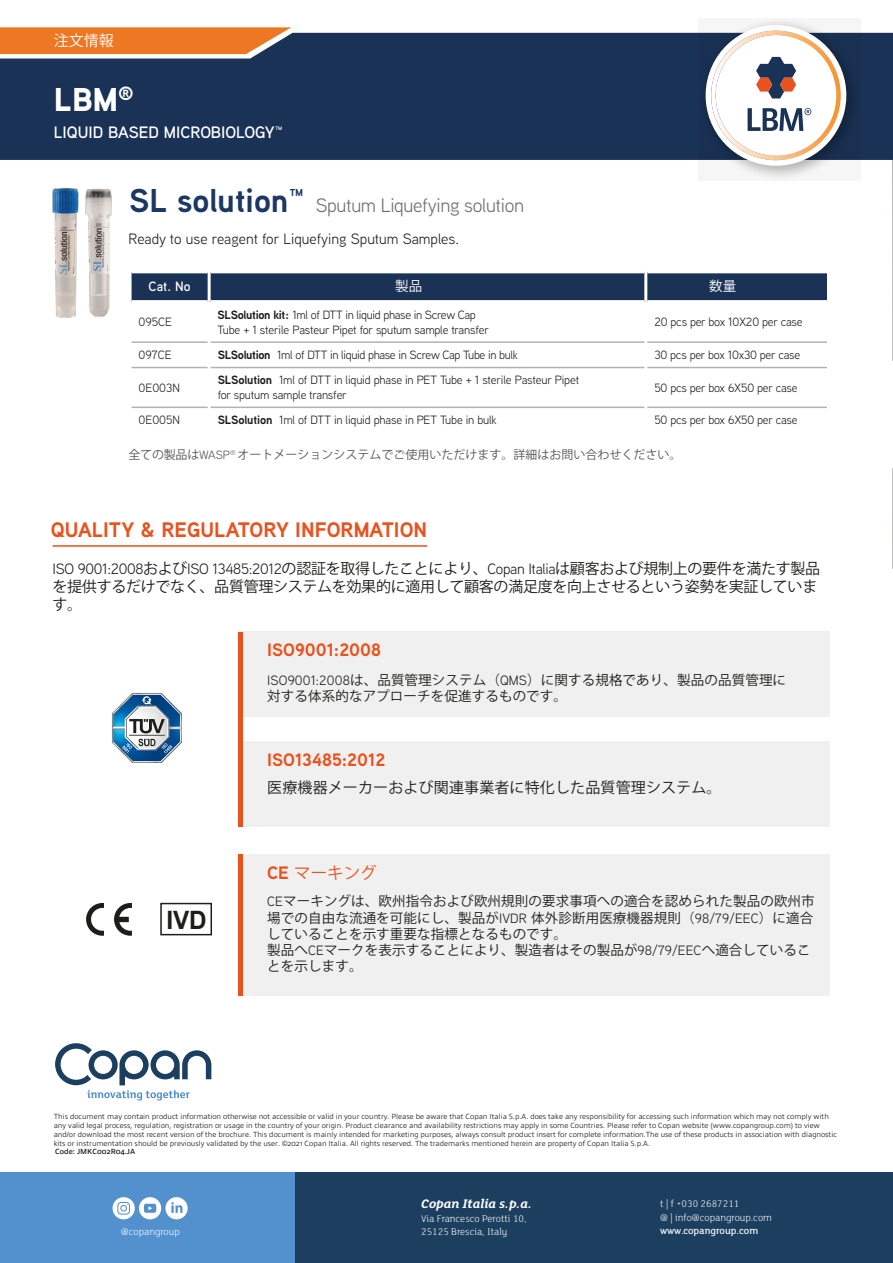
<style>
.page{position:relative;width:893px;height:1263px;background:#fff}
.page>*{position:absolute;margin:0;border:0;box-sizing:border-box;transform-origin:0 0}
.t1{font:700 33px "Aaux Next";color:#1c3761}
.t2{font:900 33px "Aaux Next";color:#fff}
.t3{font:700 25.35px "Arial";color:#1d1d1b;scale:.96 1}
.t4{font:700 21px "Aaux Next";color:#e9511d}
.t5{font:19.5px "Aaux Next";letter-spacing:-.02em;color:#706f6f}
.t6{font:700 18px "Aaux Next";color:#e9511d}
.t7{font:600 16.5px "Aaux Next";color:#fff}
.t8{font:16.5px "Koz Go Pr 6 N";color:#e9511d}
.t9{font:15px "Aaux Next";letter-spacing:-.02em;color:#1d1d1b}
.t10{font:15px/18px "Koz Go Pr 6 N";letter-spacing:-.02em;color:#1d1d1b}
.t11{font:15px "Aaux Next";color:#1d1d1b}
.t12{font:15px "Koz Go Pr 6 N";letter-spacing:.01em;color:#1d1d1b}
.t13{font:15px "Koz Go Pr 6 N";color:#fff}
.t14{font:13.5px/16.2px "Koz Go Pr 6 N";letter-spacing:.01em;color:#1d1d1b}
.t15{font:italic 700 13.5px "FS Lola";color:#fff}
.t16{font:600 13.5px "Aaux Next";color:#fff}
.t17{font:13.5px "Koz Go Pr 6 N";color:#fff}
.t18{font:12px/14.4px "Aaux Next";letter-spacing:-.015em;color:#1d1d1b}
.t19{font:12px "Koz Go Pr 6 N";color:#575756}
.t20{font:300 10.5px/13.5px "FS Lola";color:#fff}
.t21{font:500 10.5px "FS Lola";color:#fff}
.t22{font:300 7.5px/9px "Allumi Std";color:#1d1d1b}
.t23{font:600 7.5px "Allumi Std";color:#1d1d1b}
.s1{font-weight:700}
.s2{font-family:"Aaux Next"}
.s3{font-family:"Koz Go Pr 6 N"}
.s4{font-family:"Aaux Next";font-weight:700;font-size:18px}
</style>
<div class="page">
<img style="left:52px;top:187px;width:27px;height:131px">
<svg style="left:112px;top:693px;width:70px;height:70px"></svg>
<svg style="left:86px;top:903px;width:18px;height:33px"></svg>
<svg style="left:114px;top:903px;width:18px;height:33px"></svg>
<div style="left:160px;top:903px;width:52px;height:32px;border:1px solid #1d1d1b"></div>
<img style="left:85px;top:188px;width:27px;height:130px">
<div style="left:132px;top:273px;width:695px;height:27px;background:#1a3255"></div>
<hr style="left:644px;top:270px;width:3px;height:32px;background:#fff">
<hr style="left:132px;top:341px;width:76px;height:2px;background:#b3b2b2">
<hr style="left:211px;top:341px;width:433px;height:2px;background:#b3b2b2">
<hr style="left:647px;top:341px;width:180px;height:2px;background:#b3b2b2">
<hr style="left:132px;top:367px;width:76px;height:1px;background:#b3b2b2">
<hr style="left:211px;top:367px;width:433px;height:1px;background:#b3b2b2">
<hr style="left:647px;top:367px;width:180px;height:1px;background:#b3b2b2">
<hr style="left:132px;top:407px;width:76px;height:1px;background:#b3b2b2">
<hr style="left:211px;top:407px;width:433px;height:1px;background:#b3b2b2">
<hr style="left:647px;top:407px;width:180px;height:1px;background:#b3b2b2">
<hr style="left:208px;top:270px;width:3px;height:32px;background:#fff">
<img style="left:892px;top:160px;width:1px;height:409px">
<hr style="left:892px;top:362px;width:1px;height:106px;background:#fff">
<div style="left:0;top:33px;width:893px;height:127px;background:#1a3255"></div>
<svg style="left:0;top:27px;width:291px;height:27px;background:#e57a2f"></svg>
<svg style="left:745px;top:32px;width:116px;height:148px"></svg>
<svg style="left:692px;top:18px;width:168px;height:154px"></svg>
<hr style="left:53px;top:545px;width:374px;height:2px;background:#e9511d">
<div style="left:239px;top:632px;width:591px;height:85px;background:#f0f0f0"></div>
<div style="left:238px;top:632px;width:5px;height:110px;background:#e9511d"></div>
<div style="left:239px;top:741px;width:591px;height:85px;background:#f0f0f0"></div>
<div style="left:238px;top:741px;width:5px;height:85px;background:#e9511d"></div>
<div style="left:239px;top:854px;width:591px;height:141px;background:#f0f0f0"></div>
<div style="left:238px;top:854px;width:5px;height:141px;background:#e9511d"></div>
<div style="left:0;top:1172px;width:296px;height:91px;background:#5291ce"></div>
<div style="left:296px;top:1172px;width:597px;height:91px;background:#1c3f60"></div>
<div style="left:113px;top:1197px;width:22px;height:22px;background:#fff;border-radius:50%"></div>
<svg style="left:117px;top:1202px;width:13px;height:12px"></svg>
<div style="left:139px;top:1197px;width:22px;height:22px;background:#fff;border-radius:50%"></div>
<svg style="left:144px;top:1204px;width:12px;height:9px"></svg>
<div style="left:165px;top:1197px;width:23px;height:22px;background:#fff;border-radius:50%"></div>
<svg style="left:171px;top:1202px;width:11px;height:11px"></svg>
<svg style="left:55px;top:1043px;width:156px;height:57px"></svg>
<h3 class="t13" style="left:54px;top:32px;width:61px">注文情報</h3>
<h1 class="t2" style="left:54px;top:76px;width:81px">LBM<sup>®</sup></h1>
<h3 class="t7" style="left:54px;top:121px;width:230px">LIQUID BASED MICROBIOLOGY™</h3>
<h1 class="t1" style="left:129px;top:177px;width:176px">SL solution™</h1>
<h3 class="t5" style="left:316px;top:192px;width:210px">Sputum Liquefying solution</h3>
<h3 class="t11" style="left:129px;top:229px;width:332px">Ready to use reagent for Liquefying Sputum Samples.</h3>
<h3 class="t16" style="left:149px;top:277px;width:43px">Cat. No</h3>
<h3 class="t17" style="left:395px;top:279px;width:28px">製品</h3>
<h3 class="t17" style="left:709px;top:279px;width:28px">数量</h3>
<h3 class="t18" style="left:139px;top:315px;width:35px">095CE</h3>
<h3 class="t18" style="left:218px;top:307px;width:273px"><span class="s1">SLSolution kit:</span> 1ml of DTT in liquid phase in Screw Cap<br>Tube + 1 sterile Pasteur Pipet for sputum sample transfer</h3>
<h3 class="t18" style="left:654px;top:315px;width:150px">20 pcs per box 10X20 per case</h3>
<h3 class="t18" style="left:139px;top:347px;width:35px">097CE</h3>
<h3 class="t18" style="left:218px;top:347px;width:302px"><span class="s1">SLSolution</span> 1ml of DTT in liquid phase in Screw Cap Tube in bulk</h3>
<h3 class="t18" style="left:654px;top:347px;width:147px">30 pcs per box 10x30 per case</h3>
<h3 class="t18" style="left:139px;top:380px;width:43px">0E003N</h3>
<h3 class="t18" style="left:218px;top:373px;width:363px"><span class="s1">SLSolution</span> 1ml of DTT in liquid phase in PET Tube + 1 sterile Pasteur Pipet for sputum sample transfer</h3>
<h3 class="t18" style="left:654px;top:380px;width:145px">50 pcs per box 6X50 per case</h3>
<h3 class="t18" style="left:139px;top:412px;width:43px">0E005N</h3>
<h3 class="t18" style="left:218px;top:412px;width:281px"><span class="s1">SLSolution</span> 1ml of DTT in liquid phase in PET Tube in bulk</h3>
<h3 class="t18" style="left:654px;top:412px;width:145px">50 pcs per box 6X50 per case</h3>
<h3 class="t19" style="left:129px;top:448px;width:555px">全ての製品は<span class="s2">WASP</span><sup>®</sup> オートメーションシステムでご使用いただけます。詳細はお問い合わせください。</h3>
<h3 class="t4" style="left:51px;top:514px;width:378px">QUALITY &amp; REGULATORY INFORMATION</h3>
<h3 class="t9" style="left:53px;top:559px;width:769px">ISO 9001:2008<span class="s3">および</span>ISO 13485:2012<span class="s3">の認証を取得したことにより、</span>Copan Italia<span class="s3">は顧客および規制上の要件を満たす製品</span></h3>
<h3 class="t10" style="left:53px;top:578px;width:766px">を提供するだけでなく、品質管理システムを効果的に適用して顧客の満足度を向上させるという姿勢を実証しています。</h3>
<h3 class="t6" style="left:267px;top:637px;width:115px">ISO9001:2008</h3>
<h3 class="t14" style="left:267px;top:672px;width:520px"><span class="s2">ISO9001:2008</span>は、品質管理システム（<span class="s2">QMS</span>）に関する規格であり、製品の品質管理に対する体系的なアプローチを促進するものです。</h3>
<h2 class="t3" style="left:166px;top:903px;width:44px">IVD</h2>
<h3 class="t6" style="left:267px;top:746px;width:120px">ISO13485:2012</h3>
<h3 class="t12" style="left:267px;top:779px;width:456px">医療機器メーカーおよび関連事業者に特化した品質管理システム。</h3>
<h3 class="t8" style="left:267px;top:863px;width:111px"><span class="s4">CE</span> マーキング</h3>
<h3 class="t14" style="left:267px;top:894px;width:549px"><span class="s2">CE</span>マーキングは、欧州指令および欧州規則の要求事項への適合を認められた製品の欧州市場での自由な流通を可能にし、製品が<span class="s2">IVDR</span> 体外診断用医療機器規則（<span class="s2">98/79/EEC</span>）に適合していることを示す重要な指標となるものです。<br>製品へ<span class="s2">CE</span>マークを表示することにより、製造者はその製品が<span class="s2">98/79/EEC</span>へ適合していることを示します。</h3>
<p class="t22" style="left:54px;top:1111px;width:785px">This document may contain product information otherwise not accessible or valid in your country. Please be aware that Copan Italia S.p.A. does take any responsibility for accessing such information which may not comply with any valid legal process, regulation, registration or usage in the country of your origin. Product clearance and availability restrictions may apply in some Countries. Please refer to Copan website (www.copangroup.com) to view and/or download the most recent version of the brochure. This document is mainly intended for marketing purposes, always consult product insert for complete information.The use of these products in association with diagnostic kits or instrumentation should be previously validated by the user. ©2021 Copan Italia. All rights reserved. The trademarks mentioned herein are property of Copan Italia S.p.A.</p>
<p class="t23" style="left:55px;top:1148px;width:82px">Code: JMKC002R04.JA</p>
<h3 class="t15" style="left:421px;top:1195px;width:112px">Copan Italia s.p.a.</h3>
<h3 class="t20" style="left:660px;top:1196px;width:113px">t | f +030 2687211<br>@ | info@copangroup.com</h3>
<h3 class="t20" style="left:421px;top:1211px;width:107px">Via Francesco Perotti 10,<br>25125 Brescia, Italy</h3>
<h3 class="t20" style="left:121px;top:1225px;width:61px">@copangroup</h3>
<h3 class="t21" style="left:660px;top:1224px;width:100px">www.copangroup.com</h3>
</div>
